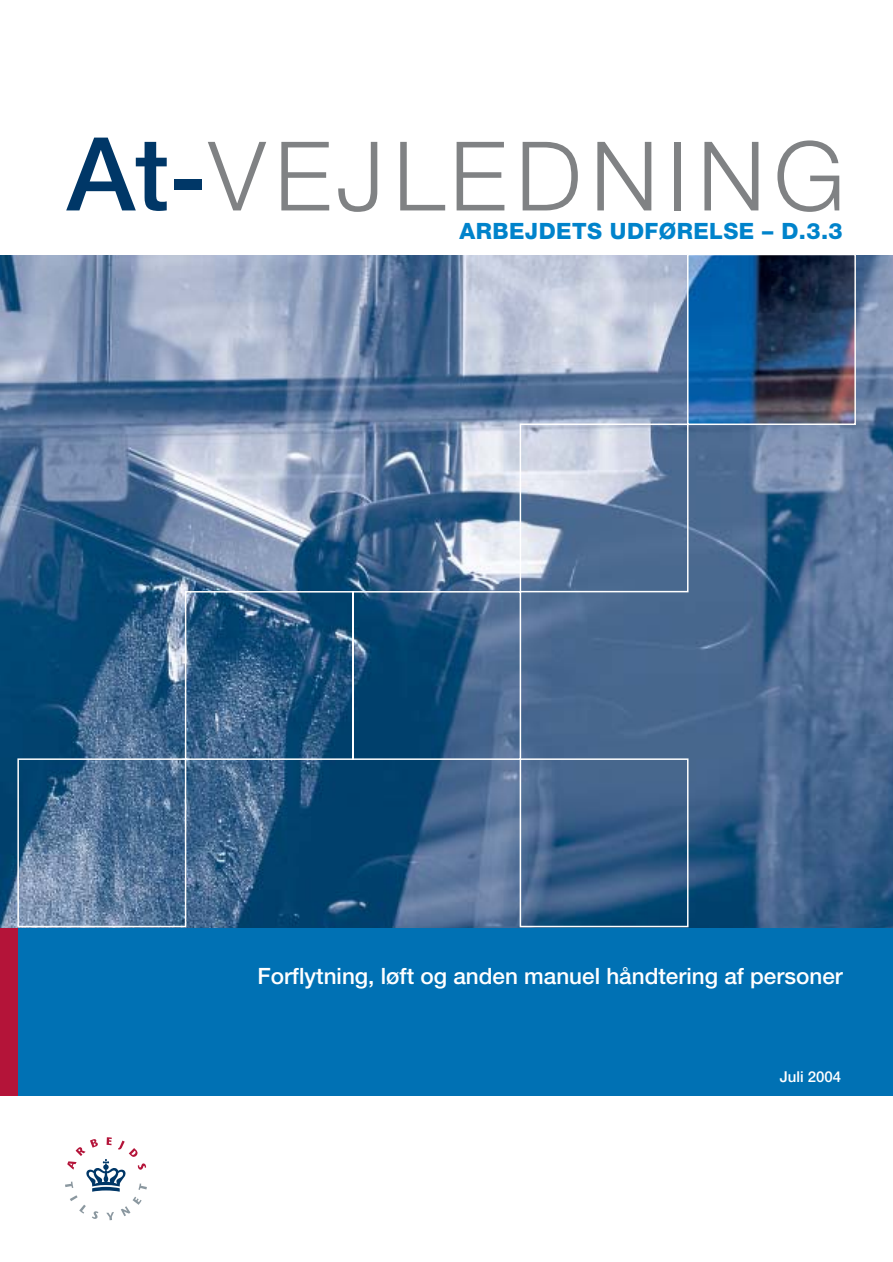
<style>
.page{position:relative;width:893px;height:1262px;background:#fff}
.page>*{position:absolute;margin:0;border:0;box-sizing:border-box;transform-origin:0 0}
.t1{font:300 96px "Helvetica Neue";letter-spacing:.095em;color:#808284}
.t2{font:500 22.5px "Helvetica Neue";color:#fff}
.t3{font:800 22.5px "Helvetica Neue";letter-spacing:.02em;color:#0083cb}
.t4{font:500 15px "Helvetica Neue";color:#fff}
.s1{font-weight:500;font-size:102px;color:#003767}
.s2{font-weight:500;color:#003767}
</style>
<div class="page">
<div style="left:0;top:927px;width:892px;height:168px;background:#0071b4"></div>
<div style="left:0;top:927px;width:17px;height:168px;background:#b41439"></div>
<svg style="left:65px;top:1137px;width:82px;height:83px"></svg>
<img style="left:0;top:255px;width:892px;height:672px">
<svg style="left:17px;top:757px;width:672px;height:171px;background:#3a638b"></svg>
<svg style="left:184px;top:254px;width:672px;height:506px;background:#5f7d9f"></svg>
<h1 class="t1" style="left:67px;top:142px;width:779px"><span class="s1">At</span><span class="s2">-</span>VEJLEDNING</h1>
<p class="t3" style="left:459px;top:223px;width:385px">ARBEJDETS UDFØRELSE – D.3.3</p>
<p class="t2" style="left:257px;top:967px;width:587px">Forflytning, løft og anden manuel håndtering af personer</p>
<p class="t4" style="left:779px;top:1071px;width:63px">Juli 2004</p>
</div>
